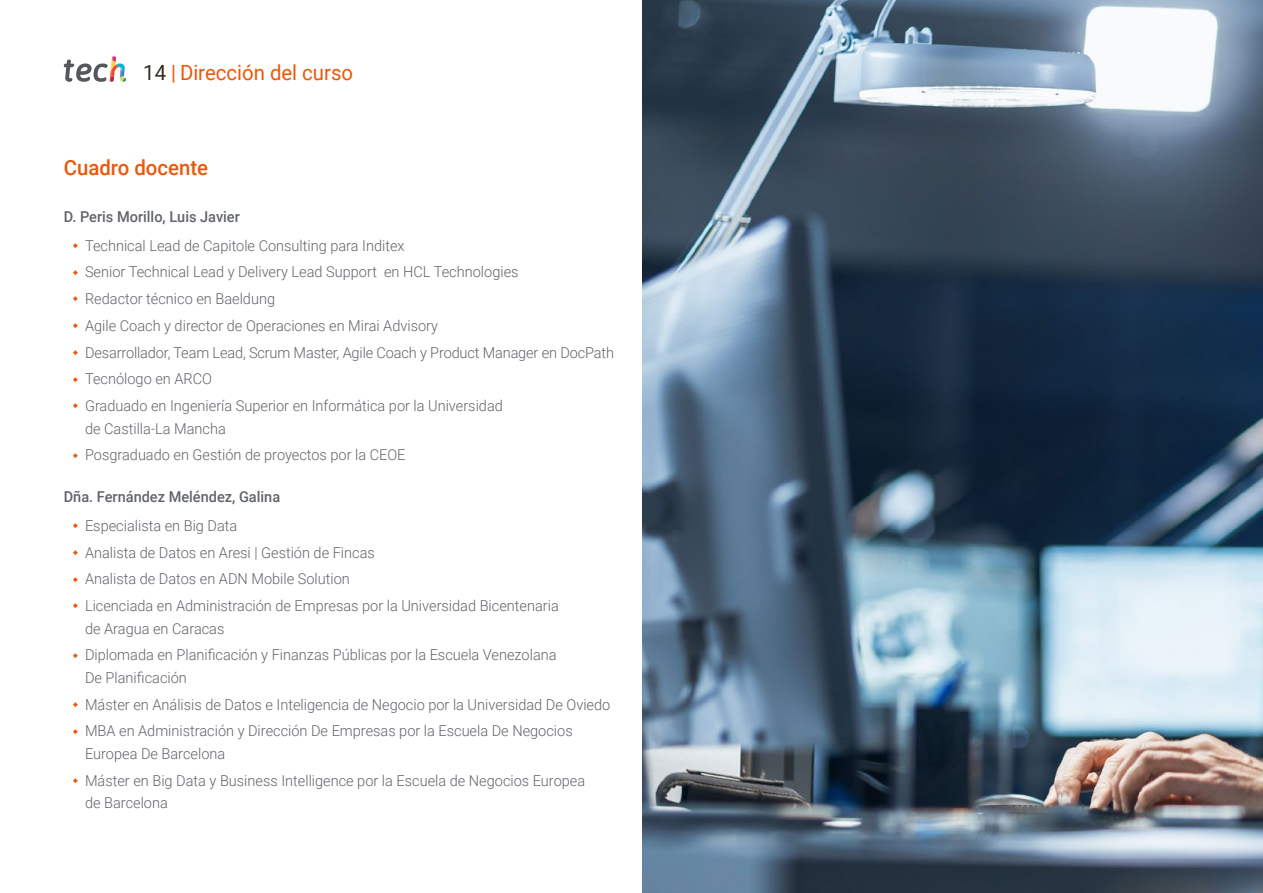
<style>
.page{position:relative;width:1263px;height:893px;background:#fff}
.page>*{position:absolute;margin:0;border:0;box-sizing:border-box;transform-origin:0 0}
.t1{font:21px "Roboto";color:#ea580c}
.t2{font:500 21px "Roboto";color:#ea580c}
.t3{font:300 15px/26.7px "Roboto";color:#61646a}
.t4{font:500 15px "Roboto";color:#61646a}
.s1{color:#312e20}
</style>
<div class="page">
<svg style="left:64px;top:56px;width:62px;height:26px"></svg>
<img style="left:642px;top:0;width:621px;height:893px">
<h1 class="t1" style="left:143px;top:57px;width:211px"><span class="s1">14</span> | Dirección del curso</h1>
<h1 class="t2" style="left:64px;top:153px;width:146px">Cuadro docente</h1>
<p class="t4" style="left:64px;top:206px;width:178px">D. Peris Morillo, Luis Javier</p>
<p class="t3" style="left:85px;top:231px;width:530px">Technical Lead de Capitole Consulting para Inditex<br>Senior Technical Lead y Delivery Lead Support en HCL Technologies<br>Redactor técnico en Baeldung<br>Agile Coach y director de Operaciones en Mirai Advisory<br>Desarrollador, Team Lead, Scrum Master, Agile Coach y Product Manager en DocPath Tecnólogo en ARCO<br>Graduado en Ingeniería Superior en Informática por la Universidad</p>
<p class="t3" style="left:85px;top:414px;width:322px">de Castilla-La Mancha<br>Posgraduado en Gestión de proyectos por la CEOE</p>
<p class="t4" style="left:64px;top:486px;width:218px">Dña. Fernández Meléndez, Galina</p>
<p class="t3" style="left:85px;top:512px;width:475px">Especialista en Big Data<br>Analista de Datos en Aresi | Gestión de Fincas<br>Analista de Datos en ADN Mobile Solution<br>Licenciada en Administración de Empresas por la Universidad Bicentenaria</p>
<p class="t3" style="left:85px;top:614px;width:473px">de Aragua en Caracas<br>Diplomada en Planificación y Finanzas Públicas por la Escuela Venezolana</p>
<p class="t3" style="left:85px;top:664px;width:527px">De Planificación<br>Máster en Análisis de Datos e Inteligencia de Negocio por la Universidad De Oviedo<br>MBA en Administración y Dirección De Empresas por la Escuela De Negocios</p>
<p class="t3" style="left:85px;top:740px;width:502px">Europea De Barcelona<br>Máster en Big Data y Business Intelligence por la Escuela de Negocios Europea</p>
<p class="t3" style="left:85px;top:789px;width:84px">de Barcelona</p>
</div>
